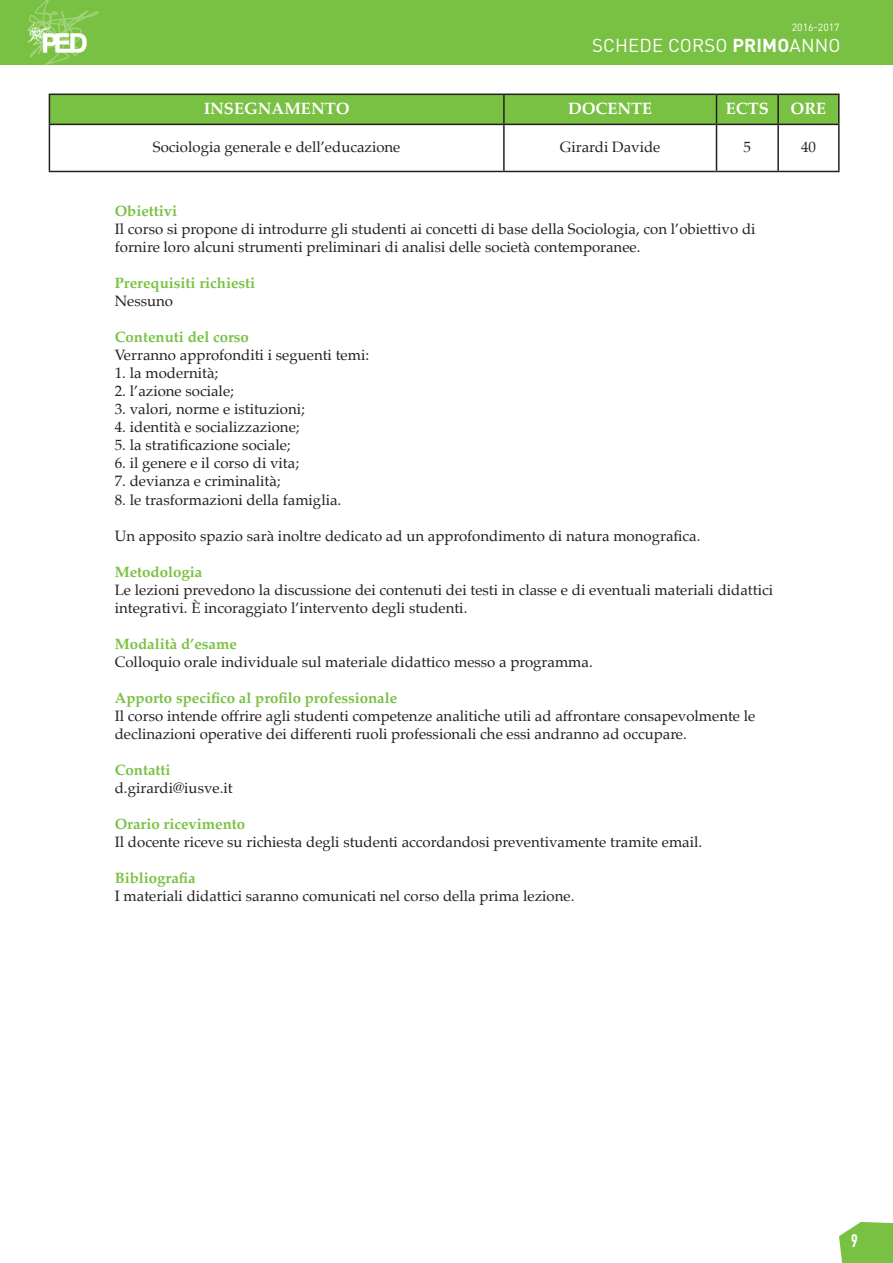
<style>
.page{position:relative;width:893px;height:1263px;background:#fff}
.page>*{position:absolute;margin:0;border:0;box-sizing:border-box;transform-origin:0 0}
.t1{font:18.45px "DIN Pro";letter-spacing:.01em;color:#fff}
.t2{font:700 17.85px "DIN Condensed";color:#fff}
.t3{font:700 16.5px "Palatino";color:#fff}
.t4{font:15px/18px "Palatino";color:#231f20}
.t5{font:700 15px "Palatino";color:#79c142}
.t6{font:10.35px "DIN Pro";color:#fff}
.s1{font-weight:700}
</style>
<div class="page">
<svg style="left:839px;top:1222px;width:54px;height:41px;background:#85c654"></svg>
<div style="left:0;top:0;width:893px;height:65px;background:#79c142"></div>
<svg style="left:28px;top:0;width:71px;height:65px"></svg>
<svg style="left:49px;top:94px;width:789px;height:30px;background:#74b840"></svg>
<hr style="left:778px;top:94px;width:62px;height:1px;background:#231f20">
<hr style="left:777px;top:95px;width:2px;height:29px;background:#231f20">
<hr style="left:838px;top:95px;width:2px;height:29px;background:#231f20">
<hr style="left:49px;top:124px;width:455px;height:1px;background:#231f20">
<hr style="left:49px;top:125px;width:1px;height:46px;background:#231f20">
<hr style="left:504px;top:124px;width:212px;height:1px;background:#231f20">
<hr style="left:503px;top:125px;width:2px;height:46px;background:#231f20">
<hr style="left:716px;top:124px;width:62px;height:1px;background:#231f20">
<hr style="left:716px;top:125px;width:1px;height:46px;background:#231f20">
<hr style="left:778px;top:124px;width:62px;height:1px;background:#231f20">
<hr style="left:777px;top:125px;width:2px;height:46px;background:#231f20">
<hr style="left:838px;top:125px;width:2px;height:46px;background:#231f20">
<hr style="left:49px;top:171px;width:455px;height:1px;background:#231f20">
<hr style="left:504px;top:171px;width:212px;height:1px;background:#231f20">
<hr style="left:716px;top:171px;width:62px;height:1px;background:#231f20">
<hr style="left:778px;top:171px;width:62px;height:1px;background:#231f20">
<p class="t6" style="left:792px;top:21px;width:49px">2016-2017</p>
<p class="t1" style="left:592px;top:33px;width:250px">SCHEDE CORSO <span class="s1">PRIMO</span>ANNO</p>
<p class="t3" style="left:204px;top:94px;width:147px">INSEGNAMENTO</p>
<p class="t3" style="left:568px;top:94px;width:86px">DOCENTE</p>
<p class="t3" style="left:726px;top:94px;width:45px">ECTS</p>
<p class="t3" style="left:791px;top:94px;width:37px">ORE</p>
<p class="t4" style="left:153px;top:138px;width:249px">Sociologia generale e dell’educazione</p>
<p class="t4" style="left:560px;top:138px;width:102px">Girardi Davide</p>
<p class="t4" style="left:744px;top:138px;width:9px">5</p>
<p class="t4" style="left:801px;top:138px;width:16px">40</p>
<p class="t5" style="left:115px;top:199px;width:64px">Obiettivi</p>
<p class="t4" style="left:115px;top:220px;width:642px">Il corso si propone di introdurre gli studenti ai concetti di base della Sociologia, con l’obiettivo di fornire loro alcuni strumenti preliminari di analisi delle società contemporanee.</p>
<p class="t5" style="left:115px;top:271px;width:142px">Prerequisiti richiesti</p>
<p class="t4" style="left:115px;top:292px;width:60px">Nessuno</p>
<p class="t5" style="left:115px;top:325px;width:136px">Contenuti del corso</p>
<p class="t4" style="left:115px;top:346px;width:256px">Verranno approfonditi i seguenti temi:</p>
<p class="t4" style="left:115px;top:364px;width:105px">1. la modernità;</p>
<p class="t4" style="left:115px;top:382px;width:121px">2. l’azione sociale;</p>
<p class="t4" style="left:115px;top:400px;width:192px">3. valori, norme e istituzioni;</p>
<p class="t4" style="left:115px;top:418px;width:186px">4. identità e socializzazione;</p>
<p class="t4" style="left:115px;top:436px;width:177px">5. la stratificazione sociale;</p>
<p class="t4" style="left:115px;top:454px;width:186px">6. il genere e il corso di vita;</p>
<p class="t4" style="left:115px;top:472px;width:167px">7. devianza e criminalità;</p>
<p class="t4" style="left:115px;top:490px;width:228px">8. le trasformazioni della famiglia.</p>
<p class="t4" style="left:115px;top:526px;width:587px">Un apposito spazio sarà inoltre dedicato ad un approfondimento di natura monografica.</p>
<p class="t5" style="left:115px;top:559px;width:89px">Metodologia</p>
<p class="t4" style="left:115px;top:580px;width:660px">Le lezioni prevedono la discussione dei contenuti dei testi in classe e di eventuali materiali didattici integrativi. È incoraggiato l’intervento degli studenti.</p>
<p class="t5" style="left:115px;top:631px;width:124px">Modalità d’esame</p>
<p class="t4" style="left:115px;top:652px;width:479px">Colloquio orale individuale sul materiale didattico messo a programma.</p>
<p class="t5" style="left:115px;top:685px;width:284px">Apporto specifico al profilo professionale</p>
<p class="t4" style="left:115px;top:706px;width:642px">Il corso intende offrire agli studenti competenze analitiche utili ad affrontare consapevolmente le declinazioni operative dei differenti ruoli professionali che essi andranno ad occupare.</p>
<p class="t5" style="left:115px;top:757px;width:57px">Contatti</p>
<p class="t4" style="left:115px;top:778px;width:119px">d.girardi@iusve.it</p>
<p class="t5" style="left:115px;top:811px;width:132px">Orario ricevimento</p>
<p class="t4" style="left:115px;top:832px;width:589px">Il docente riceve su richiesta degli studenti accordandosi preventivamente tramite email.</p>
<p class="t5" style="left:115px;top:865px;width:82px">Bibliografia</p>
<p class="t4" style="left:115px;top:886px;width:461px">I materiali didattici saranno comunicati nel corso della prima lezione.</p>
<p class="t2" style="left:851px;top:1228px;width:8px">9</p>
</div>
